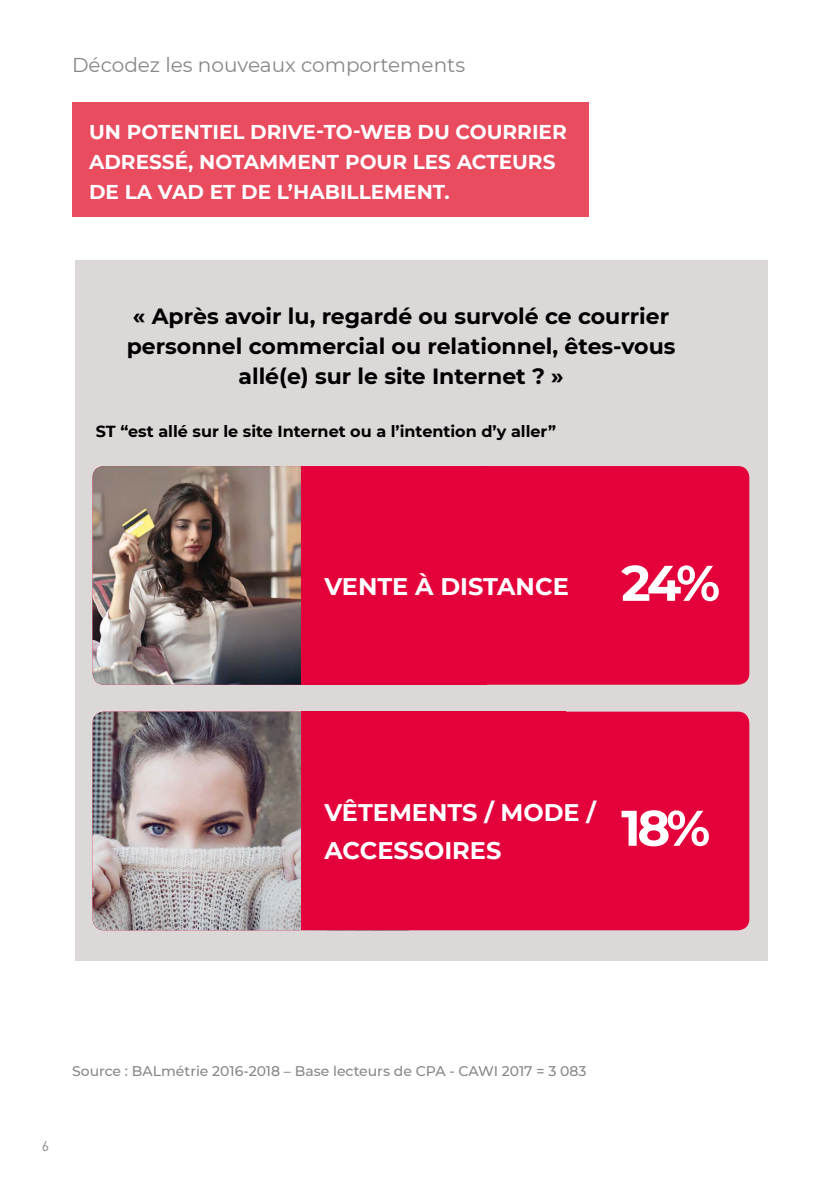
<style>
.page{position:relative;width:840px;height:1191px;background:#fff}
.page>*{position:absolute;margin:0;border:0;box-sizing:border-box;transform-origin:0 0}
.t1{font:700 50px "Montserrat";color:#fff}
.t2{font:700 24px/38px "Montserrat";color:#fff}
.t3{font:700 22px/30px "Montserrat";color:#000;text-align:center}
.t4{font:700 20px/30px "Montserrat";color:#fff}
.t5{font:20px "Montserrat";color:#878787}
.t6{font:700 16px "Montserrat";color:#000}
.t7{font:500 14px "Montserrat";color:#878787}
.t8{font:14px "DIN";color:#878787}
.s1{font-size:50px}
</style>
<div class="page">
<hr style="left:839px;top:0;width:1px;height:1191px;background:#b9b1af">
<div style="left:75px;top:260px;width:692px;height:700px;background:#dcd8d7"></div>
<div style="left:72px;top:102px;width:516px;height:114px;background:#e94b5f"></div>
<div style="left:92px;top:466px;width:656px;height:218px;background:#e4003a;border-radius:11px"></div>
<img style="left:92px;top:466px;width:208px;height:218px">
<div style="left:92px;top:711px;width:656px;height:219px;background:#e4003a;border-radius:11px"></div>
<img style="left:92px;top:711px;width:208px;height:219px">
<p class="t5" style="left:72px;top:51px;width:394px">Décodez les nouveaux comportements</p>
<p class="t4" style="left:89px;top:116px;width:479px">UN POTENTIEL DRIVE-TO-WEB DU COURRIER<br>ADRESSÉ, NOTAMMENT POUR LES ACTEURS<br>DE LA VAD ET DE L’HABILLEMENT.</p>
<p class="t3" style="left:127px;top:300px;width:550px">« Après avoir lu, regardé ou survolé ce courrier personnel commercial ou relationnel, êtes-vous allé(e) sur le site Internet ? »</p>
<p class="t6" style="left:96px;top:420px;width:461px">ST “est allé sur le site Internet ou a l’intention d’y aller”</p>
<p class="t2" style="left:324px;top:566px;width:397px">VENTE À DISTANCE <span class="s1">24%</span></p>
<p class="t2" style="left:324px;top:792px;width:273px">VÊTEMENTS / MODE /<br>ACCESSOIRES</p>
<h1 class="t1" style="left:621px;top:792px;width:90px">18%</h1>
<p class="t7" style="left:72px;top:1060px;width:515px">Source : BALmétrie 2016-2018 – Base lecteurs de CPA - CAWI 2017 = 3 083</p>
<p class="t8" style="left:42px;top:1137px;width:9px">6</p>
</div>
